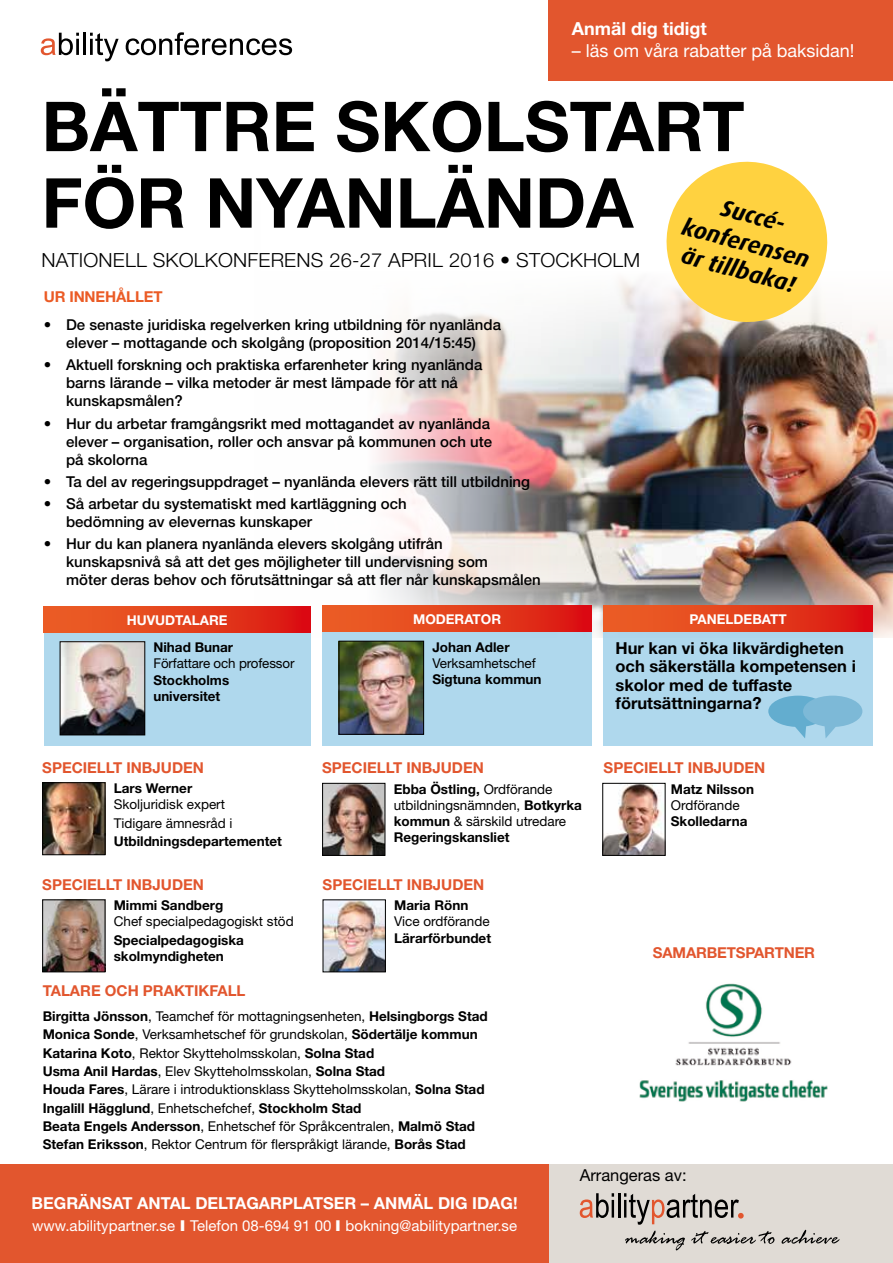
<style>
.page{position:relative;width:893px;height:1263px;background:#fff}
.page>*{position:absolute;margin:0;border:0;box-sizing:border-box;transform-origin:0 0}
.t1{font:700 69px/76.5px "Helvetica Neue";color:#000}
.t2{font:italic 700 23.4px/28px "Dax";color:#000;text-align:center}
.t3{font:300 19.5px "Helvetica Neue";letter-spacing:.01em;color:#000}
.t4{font:18px "Helvetica Neue";color:#fff}
.t5{font:700 18px "Helvetica Neue";color:#fff}
.t6{font:700 16.5px/18.5px "Helvetica Neue";color:#000}
.t7{font:700 16.5px "Helvetica Neue";color:#fff}
.t8{font:16.5px "Helvetica Neue";color:#000}
.t9{font:500 15px/18px "Helvetica Neue";color:#000}
.t10{font:700 15px "Helvetica Neue";color:#e2562e}
.t11{font:15px "Helvetica Neue";color:#fff}
.t12{font:700 15px "Helvetica Neue";letter-spacing:-.01em;color:#eb5b25}
.t13{font:13.5px/18.3px "Helvetica Neue";color:#000}
.t14{font:700 13.5px/16.2px "Helvetica Neue";color:#000}
.t15{font:700 13.5px "Helvetica Neue";color:#fff}
.s1{font-weight:700}
.s2{font-weight:900}
</style>
<div class="page">
<img style="left:377px;top:388px;width:516px;height:138px">
<img style="left:322px;top:526px;width:571px;height:220px">
<img style="left:639px;top:983px;width:189px;height:119px">
<svg style="left:382px;top:279px;width:511px;height:109px"></svg>
<svg style="left:41px;top:33px;width:38px;height:22px"></svg>
<hr style="left:83px;top:33px;width:3px;height:22px;background:#000">
<svg style="left:90px;top:33px;width:29px;height:28px"></svg>
<svg style="left:126px;top:32px;width:166px;height:23px"></svg>
<div style="left:549px;top:1164px;width:344px;height:99px;background:#e0dbd5"></div>
<div style="left:0;top:1164px;width:549px;height:99px;background:#e2562e"></div>
<svg style="left:580px;top:1193px;width:34px;height:25px"></svg>
<hr style="left:618px;top:1193px;width:2px;height:24px;background:#000">
<svg style="left:782px;top:1230px;width:57px;height:14px"></svg>
<svg style="left:624px;top:1193px;width:150px;height:57px"></svg>
<div style="left:549px;top:0;width:344px;height:81px;background:#e2562e"></div>
<div style="left:323px;top:606px;width:269px;height:139px;background:#afd8ed"></div>
<div style="left:604px;top:606px;width:269px;height:139px;background:#afd8ed"></div>
<div style="left:44px;top:606px;width:267px;height:140px;background:#afd8ed"></div>
<img style="left:341px;top:643px;width:81px;height:89px">
<div style="left:339px;top:641px;width:85px;height:93px;border:1px solid #000"></div>
<img style="left:62px;top:643px;width:81px;height:90px">
<div style="left:60px;top:641px;width:85px;height:94px;border:1px solid #000"></div>
<svg style="left:323px;top:606px;width:269px;height:26px;background:#e33e1c"></svg>
<svg style="left:604px;top:606px;width:269px;height:26px;background:#e33e1c"></svg>
<svg style="left:44px;top:606px;width:267px;height:26px;background:#e33e1c"></svg>
<img style="left:324px;top:785px;width:59px;height:68px">
<div style="left:322px;top:783px;width:63px;height:72px;border:1px solid #000"></div>
<img style="left:605px;top:785px;width:58px;height:68px">
<img style="left:44px;top:902px;width:59px;height:68px">
<div style="left:42px;top:900px;width:63px;height:72px;border:1px solid #000"></div>
<svg style="left:658px;top:161px;width:178px;height:170px"></svg>
<svg style="left:768px;top:696px;width:94px;height:42px"></svg>
<img style="left:325px;top:902px;width:59px;height:68px">
<div style="left:323px;top:900px;width:63px;height:72px;border:1px solid #000"></div>
<img style="left:44px;top:784px;width:59px;height:69px">
<div style="left:42px;top:782px;width:63px;height:73px;border:1px solid #000"></div>
<h3 class="t5" style="left:572px;top:18px;width:136px">Anmäl dig tidigt</h3>
<h3 class="t4" style="left:572px;top:40px;width:284px">– läs om våra rabatter på baksidan!</h3>
<h1 class="t1" style="left:42px;top:87px;width:704px">BÄTTRE SKOLSTART<br>FÖR NYANLÄNDA</h1>
<h3 class="t3" style="left:42px;top:248px;width:600px">NATIONELL SKOLKONFERENS 26-27 APRIL 2016 • STOCKHOLM</h3>
<p class="t12" style="left:44px;top:287px;width:120px">UR INNEHÅLLET</p>
<p class="t9" style="left:44px;top:316px;width:459px;text-align:center">• De senaste juridiska regelverken kring utbildning för nyanlända elever – mottagande och skolgång (proposition 2014/15:45)</p>
<p class="t9" style="left:66px;top:356px;width:418px;text-indent:-22px">• Aktuell forskning och praktiska erfarenheter kring nyanlända barns lärande – vilka metoder är mest lämpade för att nå kunskapsmålen?</p>
<p class="t9" style="left:66px;top:414px;width:428px;text-indent:-22px">• Hur du arbetar framgångsrikt med mottagandet av nyanlända elever – organisation, roller och ansvar på kommunen och ute på skolorna</p>
<p class="t9" style="left:44px;top:472px;width:488px">• Ta del av regeringsuppdraget – nyanlända elevers rätt till utbildning</p>
<p class="t9" style="left:66px;top:495px;width:342px;text-indent:-22px">• Så arbetar du systematiskt med kartläggning och bedömning av elevernas kunskaper</p>
<p class="t9" style="left:66px;top:535px;width:476px;text-indent:-22px">• Hur du kan planera nyanlända elevers skolgång utifrån kunskapsnivå så att det ges möjligheter till undervisning som<br>möter deras behov och förutsättningar så att fler når kunskapsmålen</p>
<h2 class="t2" style="left:693px;top:185px;width:132px;rotate:15deg">Succé&shy;konferensen är tillbaka!</h2>
<p class="t15" style="left:127px;top:611px;width:102px">HUVUDTALARE</p>
<p class="t15" style="left:413px;top:611px;width:89px">MODERATOR</p>
<p class="t15" style="left:690px;top:611px;width:99px">PANELDEBATT</p>
<p class="t14" style="left:153px;top:639px;width:81px">Nihad Bunar</p>
<p class="t13" style="left:153px;top:654px;width:142px">Författare och professor</p>
<p class="t14" style="left:153px;top:671px;width:77px">Stockholms universitet</p>
<p class="t10" style="left:42px;top:758px;width:163px">SPECIELLT INBJUDEN</p>
<p class="t14" style="left:114px;top:780px;width:80px">Lars Werner</p>
<p class="t13" style="left:114px;top:795px;width:120px">Skoljuridisk expert<br>Tidigare ämnesråd i</p>
<p class="t14" style="left:114px;top:833px;width:170px">Utbildningsdepartementet</p>
<p class="t10" style="left:42px;top:875px;width:163px">SPECIELLT INBJUDEN</p>
<p class="t14" style="left:114px;top:897px;width:111px">Mimmi Sandberg</p>
<p class="t13" style="left:114px;top:912px;width:181px">Chef specialpedagogiskt stöd</p>
<p class="t14" style="left:114px;top:931px;width:132px">Specialpedagogiska skolmyndigheten</p>
<p class="t14" style="left:432px;top:638px;width:79px">Johan Adler</p>
<p class="t13" style="left:432px;top:654px;width:105px">Verksamhetschef</p>
<p class="t14" style="left:432px;top:671px;width:111px">Sigtuna kommun</p>
<p class="t10" style="left:322px;top:758px;width:163px">SPECIELLT INBJUDEN</p>
<p class="t13" style="left:394px;top:781px;width:190px;line-height:16.2px"><span class="s1">Ebba Östling,</span> Ordförande utbildningsnämnden, <span class="s1">Botkyrka kommun</span> &amp; särskild utredare<br><span class="s1">Regeringskansliet</span></p>
<p class="t10" style="left:323px;top:875px;width:163px">SPECIELLT INBJUDEN</p>
<p class="t14" style="left:394px;top:897px;width:76px">Maria Rönn</p>
<p class="t13" style="left:394px;top:912px;width:97px">Vice ordförande</p>
<p class="t14" style="left:394px;top:929px;width:99px">Lärarförbundet</p>
<p class="t10" style="left:43px;top:981px;width:204px">TALARE OCH PRAKTIKFALL</p>
<p class="t13" style="left:43px;top:1007px;width:447px"><span class="s1">Birgitta Jönsson</span>, Teamchef för mottagningsenheten, <span class="s1">Helsingborgs Stad Monica Sonde</span>, Verksamhetschef för grundskolan, <span class="s1">Södertälje kommun Katarina Koto</span>, Rektor Skytteholmsskolan, <span class="s1">Solna Stad<br>Usma Anil Hardas</span>, Elev Skytteholmsskolan, <span class="s1">Solna Stad<br>Houda Fares</span>, Lärare i introduktionsklass Skytteholmsskolan, <span class="s1">Solna Stad Ingalill Hägglund</span>, Enhetschefchef, <span class="s1">Stockholm Stad<br>Beata Engels Andersson</span>, Enhetschef för Språkcentralen, <span class="s1">Malmö Stad Stefan Eriksson</span>, Rektor Centrum för flerspråkigt lärande, <span class="s1">Borås Stad</span></p>
<p class="t6" style="left:615px;top:638px;width:242px">Hur kan vi öka likvärdigheten och säkerställa kompetensen i skolor med de tuffaste förutsättningarna?</p>
<p class="t10" style="left:604px;top:758px;width:163px">SPECIELLT INBJUDEN</p>
<p class="t14" style="left:671px;top:780px;width:85px">Matz Nilsson</p>
<p class="t13" style="left:671px;top:796px;width:70px">Ordförande</p>
<p class="t14" style="left:671px;top:813px;width:78px">Skolledarna</p>
<p class="t10" style="left:653px;top:943px;width:164px">SAMARBETSPARTNER</p>
<p class="t7" style="left:32px;top:1192px;width:488px">BEGRÄNSAT ANTAL DELTAGARPLATSER – ANMÄL DIG IDAG!</p>
<p class="t11" style="left:32px;top:1217px;width:486px">www.abilitypartner.se <span class="s2">I</span> Telefon 08-694 91 00 <span class="s2">I</span> bokning@abilitypartner.se</p>
<p class="t8" style="left:580px;top:1165px;width:108px">Arrangeras av:</p>
</div>
